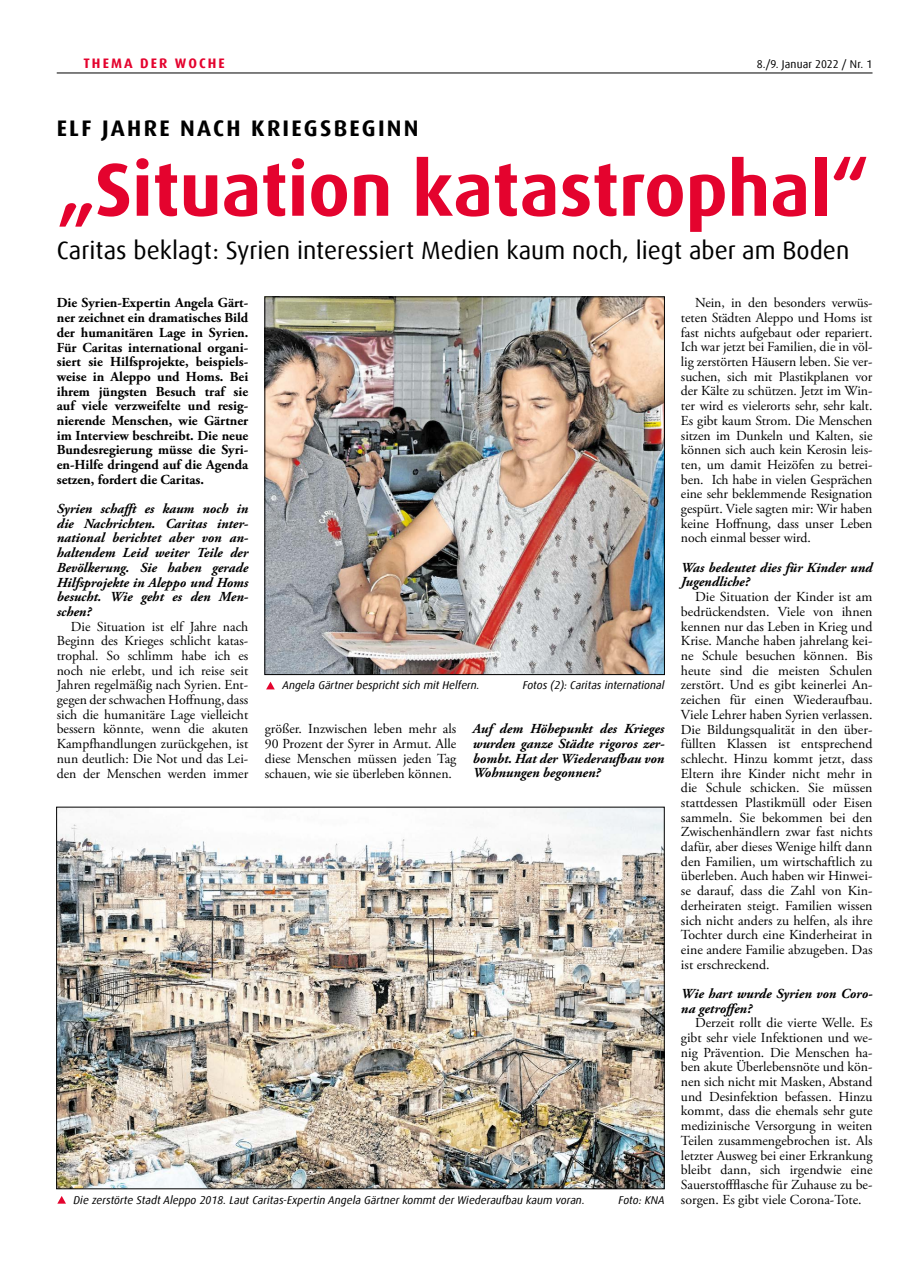
<style>
.page{position:relative;width:908px;height:1276px;background:#fff}
.page>*{position:absolute;margin:0;border:0;box-sizing:border-box;transform-origin:0 0}
.t1{font:700 75px "Dax Offc Pro";color:#e4032e}
.t2{font:25px "Dax Offc Pro";color:#000}
.t3{font:700 22.5px "Dax Offc Pro";letter-spacing:.1em;color:#000}
.t4{font:13.75px/14.6px "Adobe Garamond Pro";color:#000;text-align:justify}
.t5{font:italic 700 13.75px/14.6px "Adobe Garamond Pro";color:#000;text-align:justify}
.t6{font:700 13.75px/14.6px "Adobe Garamond Pro";color:#000;text-align:justify}
.t7{font:700 13.75px "Dax Offc Pro";letter-spacing:.15em;color:#e4032e}
.t8{font:italic 11.25px "Dax Offc Pro";color:#000}
.t9{font:11.25px "Dax Offc Pro";letter-spacing:.01em;color:#000}
</style>
<div class="page">
<hr style="left:57px;top:73px;width:815px;height:1px;background:#000">
<img style="left:266px;top:299px;width:396px;height:374px">
<div style="left:264px;top:297px;width:400px;height:378px;border:1px solid #000"></div>
<img style="left:58px;top:809px;width:604px;height:378px">
<svg style="left:266px;top:681px;width:9px;height:8px"></svg>
<svg style="left:57px;top:1196px;width:9px;height:7px"></svg>
<p class="t7" style="left:83px;top:54px;width:143px">THEMA DER WOCHE</p>
<p class="t9" style="left:756px;top:56px;width:117px">8./9. Januar 2022 / Nr. 1</p>
<p class="t3" style="left:57px;top:113px;width:363px">ELF JAHRE NACH KRIEGSBEGINN</p>
<p class="t1" style="left:57px;top:141px;width:813px">„Situation katastrophal“</p>
<p class="t2" style="left:57px;top:234px;width:793px">Caritas beklagt: Syrien interessiert Medien kaum noch, liegt aber am Boden</p>
<p class="t6" style="left:57px;top:296px;width:193px">Die Syrien-Expertin Angela Gärt&shy;ner zeichnet ein dramatisches Bild der humanitären Lage in Syrien.<br>Für Caritas international organi&shy;siert sie Hilfsprojekte, beispiels&shy;weise in Aleppo und Homs. Bei ihrem jüngsten Besuch traf sie auf viele verzweifelte und resig&shy;nierende Menschen, wie Gärtner im Interview beschreibt. Die neue Bundesregierung müsse die Syri&shy;en-Hilfe dringend auf die Agenda setzen, fordert die Caritas.</p>
<p class="t5" style="left:57px;top:502px;width:193px">Syrien schafft es kaum noch in</p>
<p class="t5" style="left:57px;top:516px;width:193px">die Nachrichten. Caritas inter-</p>
<p class="t5" style="left:57px;top:531px;width:193px">national berichtet aber von an-</p>
<p class="t5" style="left:57px;top:546px;width:193px">haltendem Leid weiter Teile der</p>
<p class="t5" style="left:57px;top:560px;width:193px">Bevölkerung. Sie haben gerade</p>
<p class="t5" style="left:57px;top:575px;width:193px">Hilfsprojekte in Aleppo und Homs</p>
<p class="t5" style="left:57px;top:590px;width:193px">besucht. Wie geht es den Men-</p>
<p class="t5" style="left:57px;top:604px;width:36px">schen?</p>
<p class="t4" style="left:71px;top:619px;width:179px">Die Situation ist elf Jahre nach</p>
<p class="t4" style="left:57px;top:634px;width:193px">Beginn des Krieges schlicht katas-</p>
<p class="t4" style="left:57px;top:649px;width:193px">trophal. So schlimm habe ich es</p>
<p class="t4" style="left:57px;top:663px;width:193px">noch nie erlebt, und ich reise seit</p>
<p class="t4" style="left:57px;top:678px;width:193px">Jahren regelmäßig nach Syrien. Ent-</p>
<p class="t4" style="left:57px;top:693px;width:193px">gegen der schwachen Hoffnung, dass</p>
<p class="t4" style="left:57px;top:707px;width:193px">sich die humanitäre Lage vielleicht</p>
<p class="t4" style="left:57px;top:722px;width:193px">bessern könnte, wenn die akuten</p>
<p class="t4" style="left:57px;top:737px;width:193px">Kampfhandlungen zurückgehen, ist</p>
<p class="t4" style="left:57px;top:751px;width:193px">nun deutlich: Die Not und das Lei-</p>
<p class="t4" style="left:57px;top:766px;width:193px">den der Menschen werden immer</p>
<p class="t8" style="left:282px;top:678px;width:199px">Angela Gärtner bespricht sich mit Helfern.</p>
<p class="t8" style="left:522px;top:678px;width:143px">Fotos (2): Caritas international</p>
<p class="t4" style="left:265px;top:722px;width:193px">größer. Inzwischen leben mehr als 90 Prozent der Syrer in Armut. Alle diese Menschen müssen jeden Tag schauen, wie sie überleben können.</p>
<p class="t5" style="left:472px;top:722px;width:193px">Auf dem Höhepunkt des Krieges wurden ganze Städte rigoros zer&shy;bombt. Hat der Wiederaufbau von Wohnungen begonnen?</p>
<p class="t8" style="left:74px;top:1192px;width:512px">Die zerstörte Stadt Aleppo 2018. Laut Caritas-Expertin Angela Gärtner kommt der Wiederaufbau kaum voran.</p>
<p class="t8" style="left:618px;top:1192px;width:48px">Foto: KNA</p>
<p class="t4" style="left:680px;top:296px;width:193px;text-indent:14px">Nein, in den besonders verwüs&shy;teten Städten Aleppo und Homs ist fast nichts aufgebaut oder repariert.<br>Ich war jetzt bei Familien, die in völ&shy;lig zerstörten Häusern leben. Sie ver&shy;suchen, sich mit Plastikplanen vor der Kälte zu schützen. Jetzt im Win&shy;ter wird es vielerorts sehr, sehr kalt.<br>Es gibt kaum Strom. Die Menschen sitzen im Dunkeln und Kalten, sie können sich auch kein Kerosin leis&shy;ten, um damit Heizöfen zu betrei&shy;ben. Ich habe in vielen Gesprächen eine sehr beklemmende Resignation gespürt. Viele sagten mir: Wir haben keine Hoffnung, dass unser Leben noch einmal besser wird.</p>
<p class="t5" style="left:680px;top:560px;width:193px">Was bedeutet dies für Kinder und</p>
<p class="t5" style="left:680px;top:575px;width:70px">Jugendliche?</p>
<p class="t4" style="left:694px;top:590px;width:179px">Die Situation der Kinder ist am</p>
<p class="t4" style="left:680px;top:605px;width:193px">bedrückendsten. Viele von ihnen</p>
<p class="t4" style="left:680px;top:619px;width:193px">kennen nur das Leben in Krieg und</p>
<p class="t4" style="left:680px;top:634px;width:193px">Krise. Manche haben jahrelang kei-</p>
<p class="t4" style="left:680px;top:649px;width:193px">ne Schule besuchen können. Bis</p>
<p class="t4" style="left:680px;top:663px;width:193px">heute sind die meisten Schulen</p>
<p class="t4" style="left:680px;top:678px;width:193px">zerstört. Und es gibt keinerlei An-</p>
<p class="t4" style="left:680px;top:693px;width:193px">zeichen für einen Wiederaufbau.</p>
<p class="t4" style="left:680px;top:707px;width:193px">Viele Lehrer haben Syrien verlassen.</p>
<p class="t4" style="left:680px;top:722px;width:193px">Die Bildungsqualität in den über-</p>
<p class="t4" style="left:680px;top:737px;width:193px">füllten Klassen ist entsprechend</p>
<p class="t4" style="left:680px;top:751px;width:193px">schlecht. Hinzu kommt jetzt, dass</p>
<p class="t4" style="left:680px;top:766px;width:193px">Eltern ihre Kinder nicht mehr in</p>
<p class="t4" style="left:680px;top:781px;width:193px">die Schule schicken. Sie müssen</p>
<p class="t4" style="left:680px;top:796px;width:193px">stattdessen Plastikmüll oder Eisen</p>
<p class="t4" style="left:680px;top:810px;width:193px">sammeln. Sie bekommen bei den</p>
<p class="t4" style="left:680px;top:825px;width:193px">Zwischenhändlern zwar fast nichts</p>
<p class="t4" style="left:680px;top:840px;width:193px">dafür, aber dieses Wenige hilft dann</p>
<p class="t4" style="left:680px;top:854px;width:193px">den Familien, um wirtschaftlich zu</p>
<p class="t4" style="left:680px;top:869px;width:193px">überleben. Auch haben wir Hinwei-</p>
<p class="t4" style="left:680px;top:884px;width:193px">se darauf, dass die Zahl von Kin-</p>
<p class="t4" style="left:680px;top:898px;width:193px">derheiraten steigt. Familien wissen</p>
<p class="t4" style="left:680px;top:913px;width:193px">sich nicht anders zu helfen, als ihre</p>
<p class="t4" style="left:680px;top:928px;width:193px">Tochter durch eine Kinderheirat in</p>
<p class="t4" style="left:680px;top:942px;width:193px">eine andere Familie abzugeben. Das</p>
<p class="t4" style="left:680px;top:957px;width:90px">ist erschreckend.</p>
<p class="t5" style="left:680px;top:986px;width:193px">Wie hart wurde Syrien von Coro-</p>
<p class="t5" style="left:680px;top:1001px;width:72px">na getroffen?</p>
<p class="t4" style="left:694px;top:1016px;width:179px">Derzeit rollt die vierte Welle. Es</p>
<p class="t4" style="left:680px;top:1031px;width:193px">gibt sehr viele Infektionen und we-</p>
<p class="t4" style="left:680px;top:1045px;width:193px">nig Prävention. Die Menschen ha-</p>
<p class="t4" style="left:680px;top:1060px;width:193px">ben akute Überlebensnöte und kön-</p>
<p class="t4" style="left:680px;top:1075px;width:193px">nen sich nicht mit Masken, Abstand</p>
<p class="t4" style="left:680px;top:1089px;width:193px">und Desinfektion befassen. Hinzu</p>
<p class="t4" style="left:680px;top:1104px;width:193px">kommt, dass die ehemals sehr gute</p>
<p class="t4" style="left:680px;top:1119px;width:193px">medizinische Versorgung in weiten</p>
<p class="t4" style="left:680px;top:1133px;width:193px">Teilen zusammengebrochen ist. Als</p>
<p class="t4" style="left:680px;top:1148px;width:193px">letzter Ausweg bei einer Erkrankung</p>
<p class="t4" style="left:680px;top:1163px;width:193px">bleibt dann, sich irgendwie eine</p>
<p class="t4" style="left:680px;top:1177px;width:193px">Sauerstoffflasche für Zuhause zu be-</p>
<p class="t4" style="left:680px;top:1192px;width:182px">sorgen. Es gibt viele Corona-Tote.</p>
</div>
